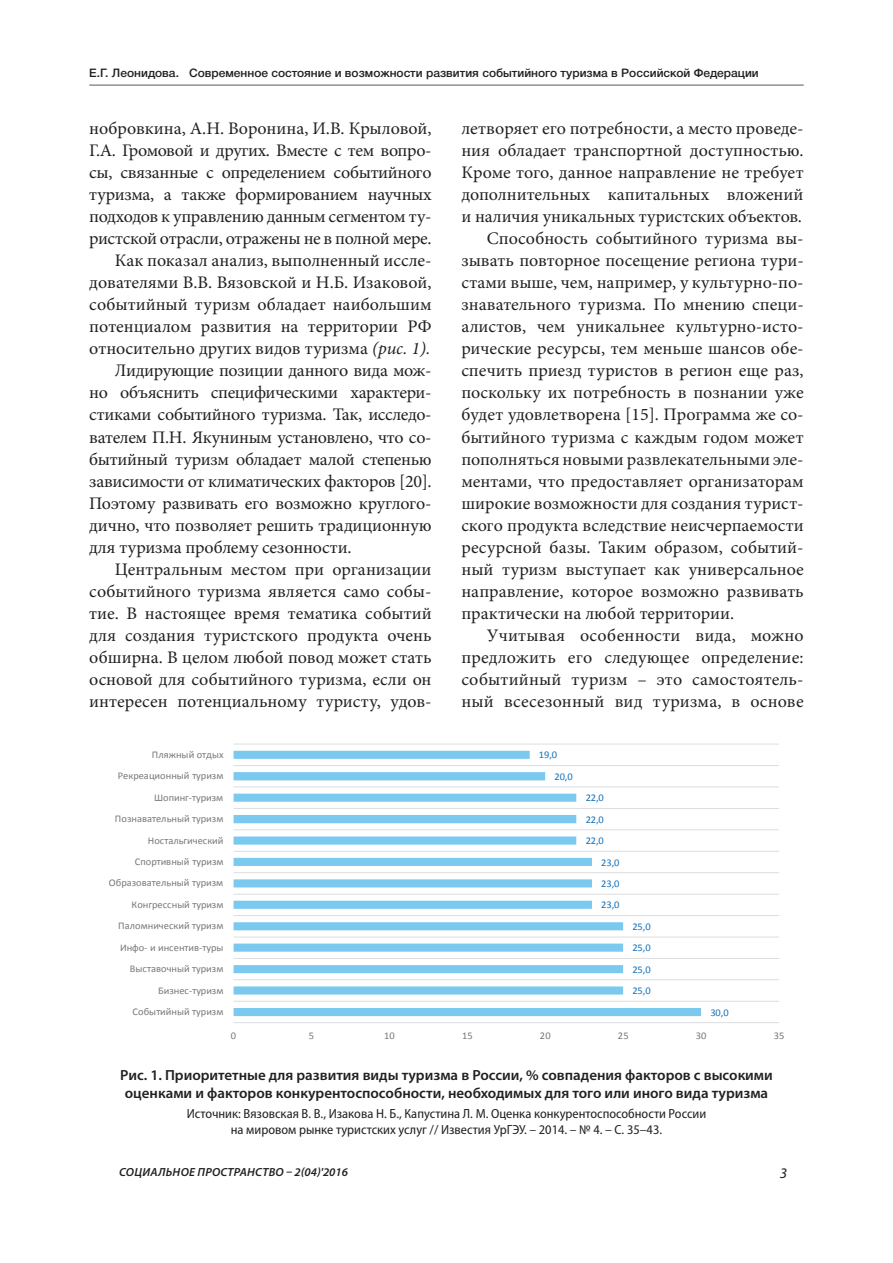
<style>
.page{position:relative;width:893px;height:1263px;background:#fff}
.page>*{position:absolute;margin:0;border:0;box-sizing:border-box;transform-origin:0 0}
.t1{font:17.7px "Minion Pro";color:#231f20}
.t2{font:17.7px "Minion Pro";letter-spacing:-.02em;color:#231f20}
.t3{font:600 14.7px/17.7px "Myriad Pro";color:#231f20;text-align:center}
.t4{font:italic 14.7px "Myriad Pro";color:#231f20}
.t5{font:semi-condensed 13.2px/15.9px "Myriad Pro";color:#231f20;text-align:center}
.t6{font:500 11.7px "Helvetica Neue Cyr";color:#231f20}
.t7{font:italic 600 11.7px "Myriad Pro";letter-spacing:.02em;color:#231f20}
.t8{font:10.2px "Calibri";color:#76787b}
.t9{font:10.2px "Calibri";letter-spacing:-.005em;color:#1270b9}
.s1{font-style:italic}
</style>
<div class="page">
<hr style="left:89px;top:85px;width:715px;height:1px;background:#57585a">
<hr style="left:234px;top:1022px;width:545px;height:1px;background:#dcdddf">
<hr style="left:234px;top:1001px;width:545px;height:1px;background:#dcdddf">
<hr style="left:234px;top:979px;width:545px;height:1px;background:#dcdddf">
<hr style="left:234px;top:958px;width:545px;height:1px;background:#dcdddf">
<hr style="left:234px;top:937px;width:545px;height:1px;background:#dcdddf">
<hr style="left:234px;top:915px;width:545px;height:1px;background:#dcdddf">
<hr style="left:234px;top:894px;width:545px;height:1px;background:#dcdddf">
<hr style="left:234px;top:872px;width:545px;height:1px;background:#dcdddf">
<hr style="left:234px;top:851px;width:545px;height:1px;background:#dcdddf">
<hr style="left:234px;top:829px;width:545px;height:1px;background:#dcdddf">
<hr style="left:234px;top:808px;width:545px;height:1px;background:#dcdddf">
<hr style="left:234px;top:786px;width:545px;height:1px;background:#dcdddf">
<hr style="left:234px;top:765px;width:545px;height:1px;background:#dcdddf">
<hr style="left:234px;top:744px;width:545px;height:1px;background:#dcdddf">
<svg style="left:234px;top:751px;width:467px;height:265px"></svg>
<p class="t6" style="left:89px;top:66px;width:671px">Е.Г. Леонидова. Современное состояние и возможности развития событийного туризма в Российской Федерации</p>
<p class="t1" style="left:89px;top:121px;width:344px">нобровкина, А.Н. Воронина, И.В. Крыловой,</p>
<p class="t2" style="left:89px;top:143px;width:344px">Г.А. Громовой и других. Вместе с тем вопро-</p>
<p class="t2" style="left:89px;top:165px;width:344px">сы, связанные с определением событийного</p>
<p class="t2" style="left:89px;top:187px;width:344px">туризма, а также формированием научных</p>
<p class="t2" style="left:89px;top:209px;width:344px">подходов к управлению данным сегментом ту-</p>
<p class="t2" style="left:89px;top:231px;width:344px">ристской отрасли, отражены не в полной мере.</p>
<p class="t1" style="left:115px;top:253px;width:318px">Как показал анализ, выполненный иссле-</p>
<p class="t1" style="left:89px;top:275px;width:344px">дователями В.В. Вязовской и Н.Б. Изаковой,</p>
<p class="t1" style="left:89px;top:297px;width:344px">событийный туризм обладает наибольшим</p>
<p class="t1" style="left:89px;top:320px;width:344px">потенциалом развития на территории РФ</p>
<p class="t1" style="left:89px;top:342px;width:343px">относительно других видов туризма <span class="s1">(рис. 1).</span></p>
<p class="t2" style="left:115px;top:364px;width:318px">Лидирующие позиции данного вида мож-</p>
<p class="t2" style="left:89px;top:386px;width:344px">но объяснить специфическими характери-</p>
<p class="t2" style="left:89px;top:408px;width:344px">стиками событийного туризма. Так, исследо-</p>
<p class="t2" style="left:89px;top:430px;width:344px">вателем П.Н. Якуниным установлено, что со-</p>
<p class="t2" style="left:89px;top:452px;width:344px">бытийный туризм обладает малой степенью</p>
<p class="t2" style="left:89px;top:474px;width:344px">зависимости от климатических факторов [20].</p>
<p class="t1" style="left:89px;top:496px;width:344px">Поэтому развивать его возможно круглого-</p>
<p class="t1" style="left:89px;top:518px;width:344px">дично, что позволяет решить традиционную</p>
<p class="t1" style="left:89px;top:540px;width:264px">для туризма проблему сезонности.</p>
<p class="t1" style="left:115px;top:562px;width:318px">Центральным местом при организации</p>
<p class="t1" style="left:89px;top:584px;width:344px">событийного туризма является само собы-</p>
<p class="t1" style="left:89px;top:606px;width:344px">тие. В настоящее время тематика событий</p>
<p class="t1" style="left:89px;top:628px;width:344px">для создания туристского продукта очень</p>
<p class="t1" style="left:89px;top:650px;width:344px">обширна. В целом любой повод может стать</p>
<p class="t1" style="left:89px;top:672px;width:344px">основой для событийного туризма, если он</p>
<p class="t1" style="left:89px;top:694px;width:344px">интересен потенциальному туристу, удов-</p>
<p class="t1" style="left:461px;top:121px;width:344px">летворяет его потребности, а место проведе-</p>
<p class="t1" style="left:461px;top:143px;width:344px">ния обладает транспортной доступностью.</p>
<p class="t1" style="left:461px;top:165px;width:344px">Кроме того, данное направление не требует</p>
<p class="t1" style="left:461px;top:187px;width:344px">дополнительных капитальных вложений</p>
<p class="t1" style="left:461px;top:209px;width:342px">и наличия уникальных туристских объектов.</p>
<p class="t1" style="left:487px;top:231px;width:318px">Способность событийного туризма вы-</p>
<p class="t1" style="left:461px;top:253px;width:344px">зывать повторное посещение региона тури-</p>
<p class="t1" style="left:461px;top:275px;width:344px">стами выше, чем, например, у культурно-по-</p>
<p class="t1" style="left:461px;top:297px;width:344px">знавательного туризма. По мнению специ-</p>
<p class="t1" style="left:461px;top:320px;width:344px">алистов, чем уникальнее культурно-исто-</p>
<p class="t1" style="left:461px;top:342px;width:344px">рические ресурсы, тем меньше шансов обе-</p>
<p class="t1" style="left:461px;top:364px;width:344px">спечить приезд туристов в регион еще раз,</p>
<p class="t1" style="left:461px;top:386px;width:344px">поскольку их потребность в познании уже</p>
<p class="t1" style="left:461px;top:408px;width:344px">будет удовлетворена [15]. Программа же со-</p>
<p class="t1" style="left:461px;top:430px;width:344px">бытийного туризма с каждым годом может</p>
<p class="t1" style="left:461px;top:452px;width:344px">пополняться новыми развлекательными эле-</p>
<p class="t1" style="left:461px;top:474px;width:344px">ментами, что предоставляет организаторам</p>
<p class="t1" style="left:461px;top:496px;width:344px">широкие возможности для создания турист-</p>
<p class="t1" style="left:461px;top:518px;width:344px">ского продукта вследствие неисчерпаемости</p>
<p class="t1" style="left:461px;top:540px;width:344px">ресурсной базы. Таким образом, событий-</p>
<p class="t1" style="left:461px;top:562px;width:344px">ный туризм выступает как универсальное</p>
<p class="t1" style="left:461px;top:584px;width:344px">направление, которое возможно развивать</p>
<p class="t1" style="left:461px;top:606px;width:274px">практически на любой территории.</p>
<p class="t1" style="left:487px;top:628px;width:318px">Учитывая особенности вида, можно</p>
<p class="t1" style="left:461px;top:650px;width:344px">предложить его следующее определение:</p>
<p class="t1" style="left:461px;top:672px;width:344px">событийный туризм – это самостоятель-</p>
<p class="t1" style="left:461px;top:694px;width:344px">ный всесезонный вид туризма, в основе</p>
<p class="t8" style="left:152px;top:750px;width:73px">Пляжный отдых</p>
<p class="t9" style="left:539px;top:751px;width:20px">19,0</p>
<p class="t8" style="left:118px;top:772px;width:107px">Рекреационный туризм</p>
<p class="t9" style="left:554px;top:772px;width:20px">20,0</p>
<p class="t8" style="left:154px;top:793px;width:71px">Шопинг-туризм</p>
<p class="t9" style="left:586px;top:794px;width:20px">22,0</p>
<p class="t8" style="left:115px;top:814px;width:110px">Познавательный туризм</p>
<p class="t9" style="left:586px;top:815px;width:20px">22,0</p>
<p class="t8" style="left:148px;top:836px;width:77px">Ностальгический</p>
<p class="t9" style="left:586px;top:836px;width:20px">22,0</p>
<p class="t8" style="left:135px;top:857px;width:90px">Спортивный туризм</p>
<p class="t9" style="left:601px;top:858px;width:20px">23,0</p>
<p class="t8" style="left:109px;top:879px;width:116px">Образовательный туризм</p>
<p class="t9" style="left:601px;top:879px;width:20px">23,0</p>
<p class="t8" style="left:132px;top:900px;width:93px">Конгрессный туризм</p>
<p class="t9" style="left:601px;top:901px;width:20px">23,0</p>
<p class="t8" style="left:118px;top:922px;width:107px">Паломнический туризм</p>
<p class="t9" style="left:632px;top:922px;width:20px">25,0</p>
<p class="t8" style="left:120px;top:943px;width:105px">Инфо- и инсентив-туры</p>
<p class="t9" style="left:632px;top:944px;width:20px">25,0</p>
<p class="t8" style="left:130px;top:964px;width:95px">Выставочный туризм</p>
<p class="t9" style="left:632px;top:965px;width:20px">25,0</p>
<p class="t8" style="left:158px;top:986px;width:67px">Бизнес-туризм</p>
<p class="t9" style="left:632px;top:986px;width:20px">25,0</p>
<p class="t8" style="left:133px;top:1007px;width:92px">Событийный туризм</p>
<p class="t9" style="left:710px;top:1008px;width:20px">30,0</p>
<p class="t8" style="left:231px;top:1031px;width:7px">0</p>
<p class="t8" style="left:309px;top:1031px;width:7px">5</p>
<p class="t8" style="left:384px;top:1031px;width:12px">10</p>
<p class="t8" style="left:462px;top:1031px;width:12px">15</p>
<p class="t8" style="left:540px;top:1031px;width:12px">20</p>
<p class="t8" style="left:618px;top:1031px;width:12px">25</p>
<p class="t8" style="left:696px;top:1031px;width:12px">30</p>
<p class="t8" style="left:774px;top:1031px;width:12px">35</p>
<p class="t3" style="left:120px;top:1066px;width:654px">Рис. 1. Приоритетные для развития виды туризма в России, % совпадения факторов с высокими оценками и факторов конкурентоспособности, необходимых для того или иного вида туризма</p>
<p class="t5" style="left:187px;top:1106px;width:521px">Источник: Вязовская В. В., Изакова Н. Б., Капустина Л. М. Оценка конкурентоспособности России на мировом рынке туристских услуг // Известия УрГЭУ. – 2014. – № 4. – С. 35–43.</p>
<p class="t7" style="left:119px;top:1165px;width:230px">СОЦИАЛЬНОЕ ПРОСТРАНСТВО – 2(04)'2016</p>
<p class="t4" style="left:780px;top:1164px;width:9px">3</p>
</div>
